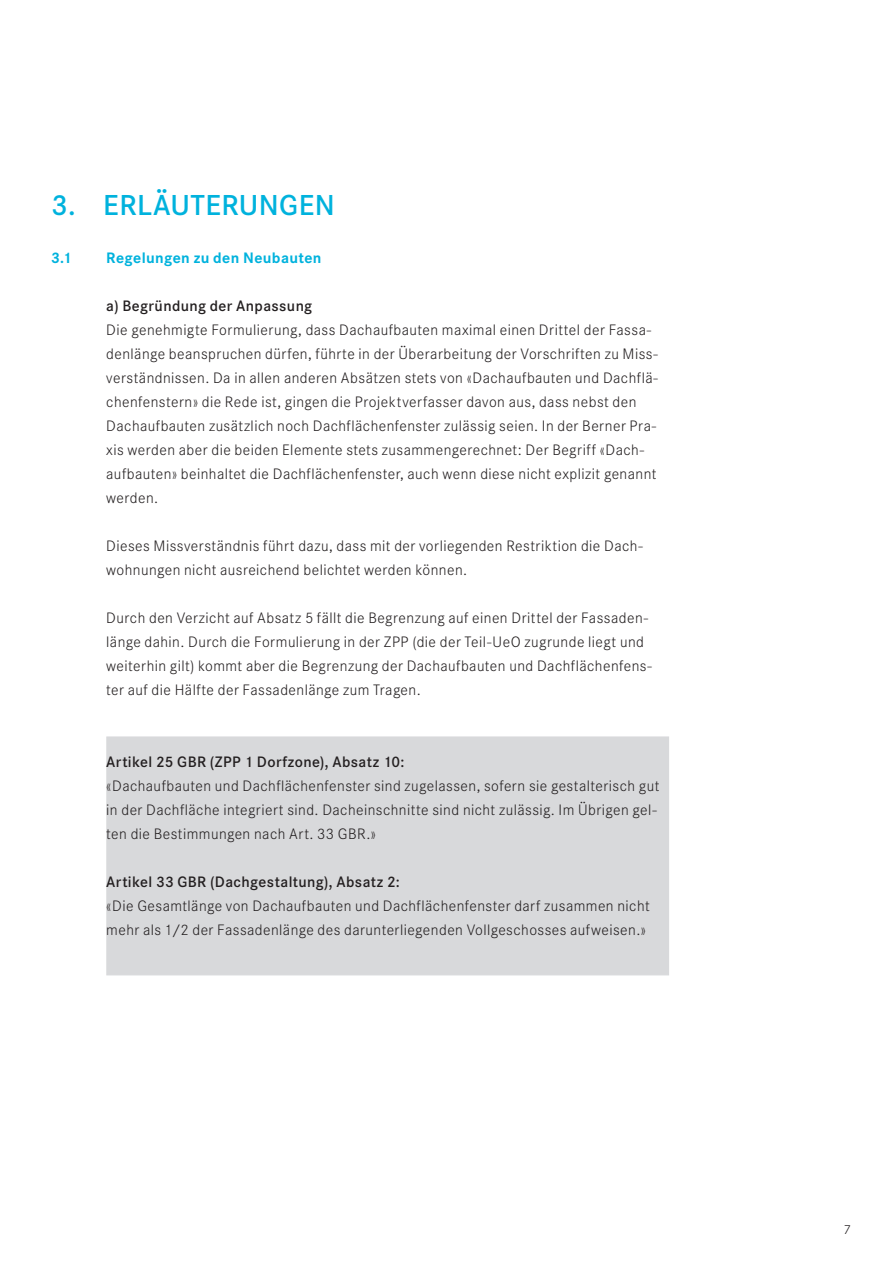
<style>
.page{position:relative;width:893px;height:1263px;background:#fff}
.page>*{position:absolute;margin:0;border:0;box-sizing:border-box;transform-origin:0 0}
.t1{font:600 30px "Corporate S Pro";letter-spacing:.015em;color:#00b2dd}
._03_Grundtext_mit_Ei{font:300 15.75px/24px "Corporate S Pro";letter-spacing:.03em;color:#231f20}
._03_Grundtext_mit_Ei-2{font:600 15.75px "Corporate S Pro";letter-spacing:.025em;color:#231f20}
.t2{font:700 15.75px "Corporate S Pro";letter-spacing:.025em;color:#00b2dd}
.t3{font:300 13.5px "Corporate S Pro";color:#231f20}
</style>
<div class="page">
<div style="left:106px;top:736px;width:563px;height:239px;background:#d8d9db;border:1px solid #d8d9db"></div>
<p class="t1" style="left:51px;top:183px;width:285px">3. ERLÄUTERUNGEN</p>
<p class="t2" style="left:51px;top:246px;width:22px">3.1</p>
<p class="t2" style="left:106px;top:246px;width:217px">Regelungen zu den Neubauten</p>
<p class="_03_Grundtext_mit_Ei-2" style="left:106px;top:294px;width:207px">a) Begründung der Anpassung</p>
<p class="_03_Grundtext_mit_Ei" style="left:106px;top:317px;width:553px">Die genehmigte Formulierung, dass Dachaufbauten maximal einen Drittel der Fassa&shy;denlänge beanspruchen dürfen, führte in der Überarbeitung der Vorschriften zu Miss&shy;verständnissen. Da in allen anderen Absätzen stets von «Dachaufbauten und Dachflä&shy;chenfenstern» die Rede ist, gingen die Projektverfasser davon aus, dass nebst den Dachaufbauten zusätzlich noch Dachflächenfenster zulässig seien. In der Berner Pra&shy;xis werden aber die beiden Elemente stets zusammengerechnet: Der Begriff «Dach&shy;aufbauten» beinhaltet die Dachflächenfenster, auch wenn diese nicht explizit genannt werden.</p>
<p class="_03_Grundtext_mit_Ei" style="left:106px;top:533px;width:538px">Dieses Missverständnis führt dazu, dass mit der vorliegenden Restriktion die Dach&shy;wohnungen nicht ausreichend belichtet werden können.</p>
<p class="_03_Grundtext_mit_Ei" style="left:106px;top:605px;width:547px">Durch den Verzicht auf Absatz 5 fällt die Begrenzung auf einen Drittel der Fassaden&shy;länge dahin. Durch die Formulierung in der ZPP (die der Teil-UeO zugrunde liegt und weiterhin gilt) kommt aber die Begrenzung der Dachaufbauten und Dachflächenfens&shy;ter auf die Hälfte der Fassadenlänge zum Tragen.</p>
<p class="_03_Grundtext_mit_Ei-2" style="left:106px;top:750px;width:300px">Artikel 25 GBR (ZPP 1 Dorfzone), Absatz 10:</p>
<p class="_03_Grundtext_mit_Ei" style="left:106px;top:773px;width:555px">«Dachaufbauten und Dachflächenfenster sind zugelassen, sofern sie gestalterisch gut in der Dachfläche integriert sind. Dacheinschnitte sind nicht zulässig. Im Übrigen gel&shy;ten die Bestimmungen nach Art. 33 GBR.»</p>
<p class="_03_Grundtext_mit_Ei-2" style="left:106px;top:870px;width:295px">Artikel 33 GBR (Dachgestaltung), Absatz 2:</p>
<p class="_03_Grundtext_mit_Ei" style="left:106px;top:893px;width:545px">«Die Gesamtlänge von Dachaufbauten und Dachflächenfenster darf zusammen nicht mehr als 1/2 der Fassadenlänge des darunterliegenden Vollgeschosses aufweisen.»</p>
<p class="t3" style="left:843px;top:1220px;width:9px">7</p>
</div>
